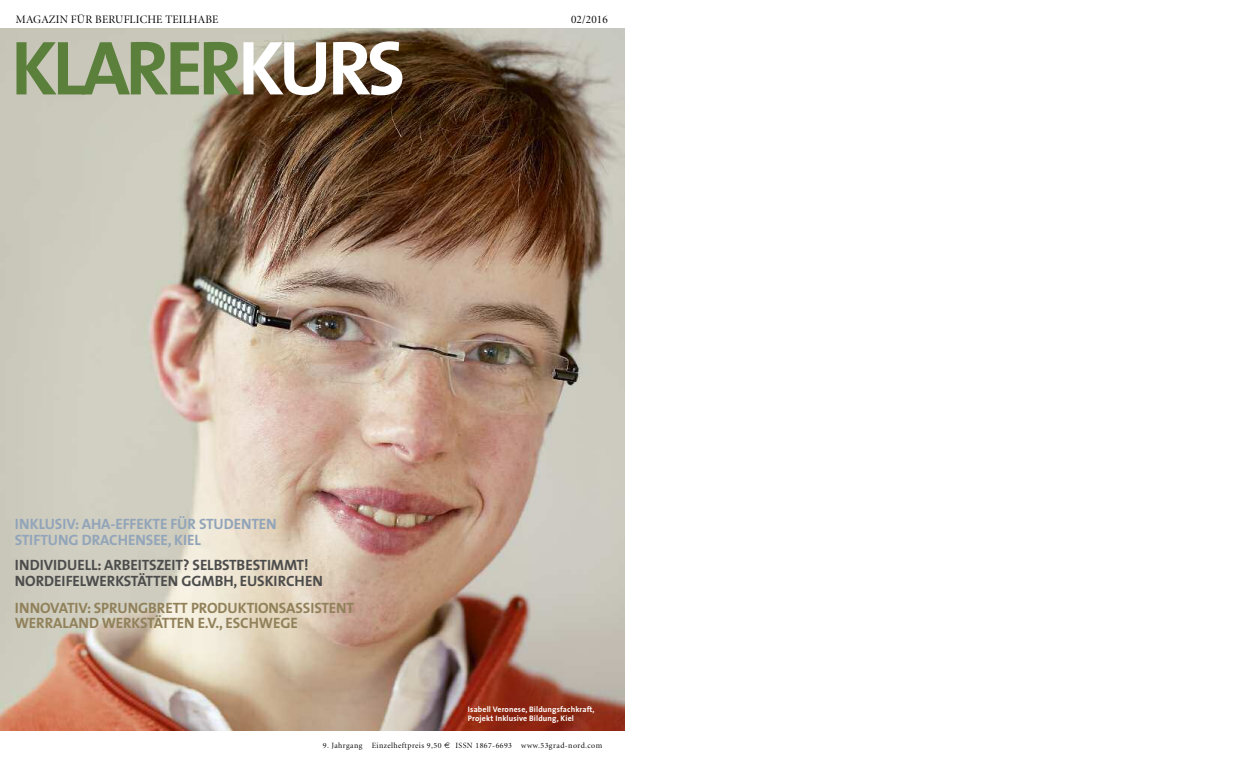
<style>
.page{position:relative;width:1248px;height:766px;background:#fff}
.page>*{position:absolute;margin:0;border:0;box-sizing:border-box;transform-origin:0 0}
.t1{font:700 77.3px "The Sans";letter-spacing:-.06em;color:#5b803c}
.t2{font:700 15px/16px "The Sans";letter-spacing:-.005em;color:#4c4c4c}
.t3{font:700 15px/15px "The Sans";letter-spacing:-.005em;color:#91815a}
.t4{font:700 15px/16.2px "The Sans";letter-spacing:-.005em;color:#91a4b9}
.t5{font:11.4px "Minion Display";letter-spacing:.015em;color:#000}
.t6{font:700 8px/9px "The Sans";letter-spacing:.02em;color:#fff}
.t7{font:8px "Minion Display";letter-spacing:.055em;color:#000}
.s1{color:#fff}
</style>
<div class="page">
<img style="left:0;top:28px;width:624px;height:701px">
<p class="t5" style="left:16px;top:14px;width:204px">MAGAZIN FÜR BERUFLICHE TEILHABE</p>
<p class="t5" style="left:571px;top:14px;width:38px">02/2016</p>
<h1 class="t1" style="left:11px;top:4px;width:396px">KLARER<span class="s1">KURS</span></h1>
<p class="t4" style="left:15px;top:515px;width:263px">INKLUSIV: AHA-EFFEKTE FÜR STUDENTEN<br>STIFTUNG DRACHENSEE, KIEL</p>
<p class="t2" style="left:15px;top:556px;width:309px">INDIVIDUELL: ARBEITSZEIT? SELBSTBESTIMMT!<br>NORDEIFELWERKSTÄTTEN GGMBH, EUSKIRCHEN</p>
<p class="t3" style="left:15px;top:600px;width:340px">INNOVATIV: SPRUNGBRETT PRODUKTIONSASSISTENT<br>WERRALAND WERKSTÄTTEN E.V., ESCHWEGE</p>
<p class="t6" style="left:468px;top:704px;width:128px">Isabell Veronese, Bildungsfachkraft,<br>Projekt Inklusive Bildung, Kiel</p>
<p class="t7" style="left:323px;top:740px;width:120px">9. Jahrgang Einzelheftpreis 9,50</p>
<p class="t7" style="left:455px;top:740px;width:148px">ISSN 1867-6693 www.53grad-nord.com</p>
</div>
